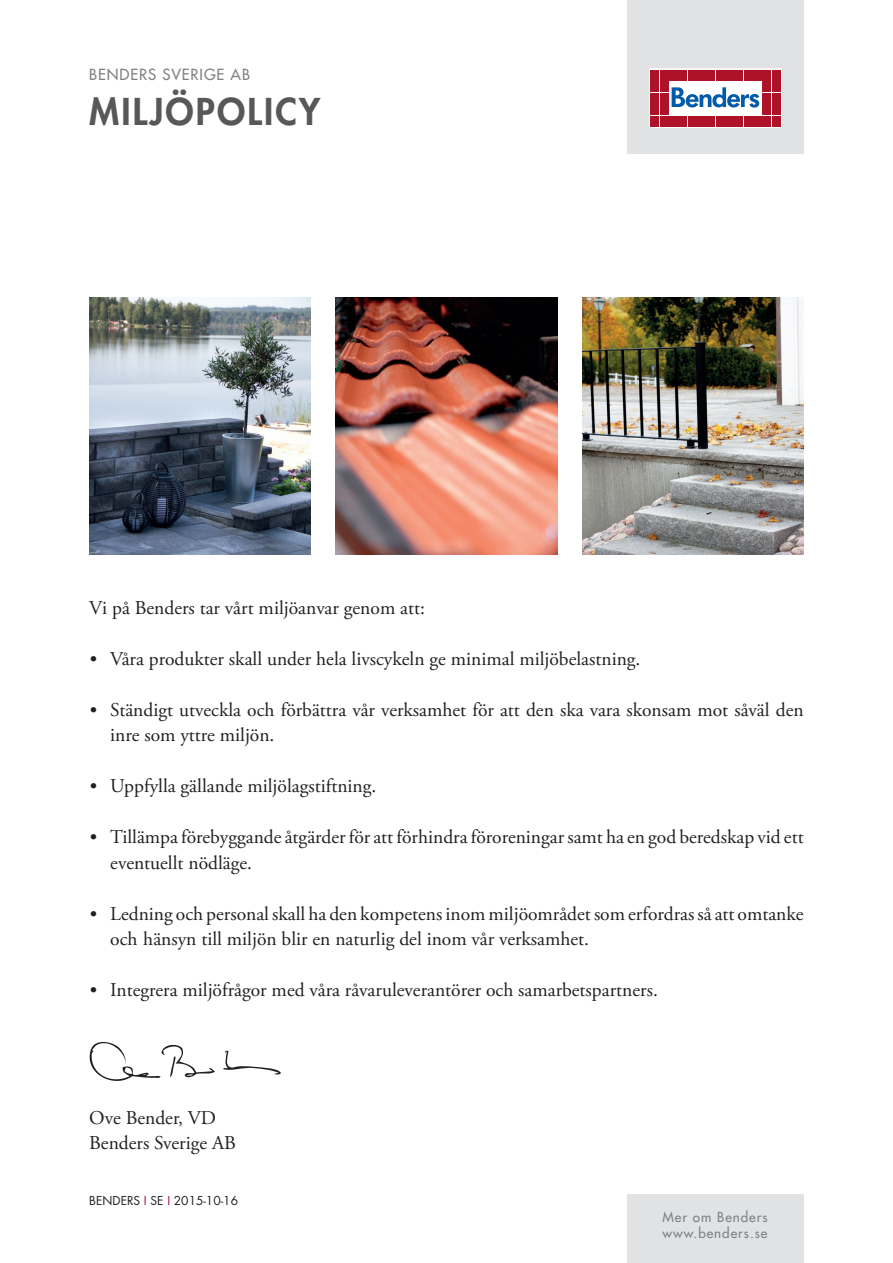
<style>
.page{position:relative;width:893px;height:1263px;background:#fff}
.page>*{position:absolute;margin:0;border:0;box-sizing:border-box;transform-origin:0 0}
.t1{font:800 36px "Futura Std";letter-spacing:.06em;color:#57585a}
.t2{font:19.5px/25.5px "Adobe Garamond Pro";color:#231f20}
.t3{font:500 15px "Futura Std";letter-spacing:.06em;color:#808285}
.t4{font:500 13.5px/16.2px "Futura Std";letter-spacing:.07em;color:#808285}
.t5{font:12px "Futura Std";color:#231f20}
.s1{color:#ae1229}
</style>
<div class="page">
<div style="left:627px;top:0;width:177px;height:153px;background:#e1e2e4"></div>
<svg style="left:649px;top:69px;width:132px;height:59px;background:#eac5cb"></svg>
<div style="left:651px;top:70px;width:8px;height:10px;background:#ae1229"></div>
<div style="left:660px;top:70px;width:8px;height:10px;background:#ae1229"></div>
<div style="left:651px;top:81px;width:8px;height:11px;background:#ae1229"></div>
<div style="left:660px;top:81px;width:8px;height:11px;background:#ae1229"></div>
<div style="left:651px;top:93px;width:8px;height:10px;background:#ae1229"></div>
<div style="left:660px;top:93px;width:8px;height:10px;background:#ae1229"></div>
<div style="left:651px;top:104px;width:8px;height:11px;background:#ae1229"></div>
<div style="left:660px;top:104px;width:8px;height:11px;background:#ae1229"></div>
<div style="left:651px;top:116px;width:8px;height:10px;background:#ae1229"></div>
<div style="left:660px;top:116px;width:8px;height:10px;background:#ae1229"></div>
<div style="left:669px;top:70px;width:8px;height:10px;background:#ae1229"></div>
<div style="left:679px;top:70px;width:8px;height:10px;background:#ae1229"></div>
<div style="left:688px;top:70px;width:8px;height:10px;background:#ae1229"></div>
<div style="left:697px;top:70px;width:9px;height:10px;background:#ae1229"></div>
<div style="left:707px;top:70px;width:8px;height:10px;background:#ae1229"></div>
<div style="left:716px;top:70px;width:8px;height:10px;background:#ae1229"></div>
<div style="left:725px;top:70px;width:9px;height:10px;background:#ae1229"></div>
<div style="left:735px;top:70px;width:8px;height:10px;background:#ae1229"></div>
<div style="left:744px;top:70px;width:8px;height:10px;background:#ae1229"></div>
<div style="left:753px;top:70px;width:9px;height:10px;background:#ae1229"></div>
<div style="left:669px;top:116px;width:8px;height:10px;background:#ae1229"></div>
<div style="left:679px;top:116px;width:8px;height:10px;background:#ae1229"></div>
<div style="left:688px;top:116px;width:8px;height:10px;background:#ae1229"></div>
<div style="left:697px;top:116px;width:9px;height:10px;background:#ae1229"></div>
<div style="left:707px;top:116px;width:8px;height:10px;background:#ae1229"></div>
<div style="left:716px;top:116px;width:8px;height:10px;background:#ae1229"></div>
<div style="left:725px;top:116px;width:9px;height:10px;background:#ae1229"></div>
<div style="left:735px;top:116px;width:8px;height:10px;background:#ae1229"></div>
<div style="left:744px;top:116px;width:8px;height:10px;background:#ae1229"></div>
<div style="left:753px;top:116px;width:9px;height:10px;background:#ae1229"></div>
<div style="left:763px;top:70px;width:8px;height:10px;background:#ae1229"></div>
<div style="left:772px;top:70px;width:8px;height:10px;background:#ae1229"></div>
<div style="left:763px;top:81px;width:8px;height:11px;background:#ae1229"></div>
<div style="left:772px;top:81px;width:8px;height:11px;background:#ae1229"></div>
<div style="left:763px;top:93px;width:8px;height:10px;background:#ae1229"></div>
<div style="left:772px;top:93px;width:8px;height:10px;background:#ae1229"></div>
<div style="left:763px;top:104px;width:8px;height:11px;background:#ae1229"></div>
<div style="left:772px;top:104px;width:8px;height:11px;background:#ae1229"></div>
<div style="left:763px;top:116px;width:8px;height:10px;background:#ae1229"></div>
<div style="left:772px;top:116px;width:8px;height:10px;background:#ae1229"></div>
<svg style="left:672px;top:87px;width:87px;height:21px;background:#90b6d9"></svg>
<div style="left:627px;top:1195px;width:177px;height:68px;background:#e1e2e4"></div>
<img style="left:336px;top:298px;width:221px;height:257px">
<img style="left:583px;top:298px;width:221px;height:257px">
<img style="left:89px;top:298px;width:221px;height:257px">
<svg style="left:223px;top:1050px;width:58px;height:25px"></svg>
<svg style="left:89px;top:1042px;width:126px;height:39px"></svg>
<p class="t3" style="left:89px;top:65px;width:162px">BENDERS SVERIGE AB</p>
<h1 class="t1" style="left:89px;top:89px;width:233px">MILJÖPOLICY</h1>
<p class="t2" style="left:89px;top:595px;width:337px">Vi på Benders tar vårt miljöanvar genom att:</p>
<p class="t2" style="left:89px;top:646px;width:553px">• Våra produkter skall under hela livscykeln ge minimal miljöbelastning.</p>
<p class="t2" style="left:110px;top:697px;width:695px;text-indent:-21px">• Ständigt utveckla och förbättra vår verksamhet för att den ska vara skonsam mot såväl den inre som yttre miljön.</p>
<p class="t2" style="left:89px;top:774px;width:289px">• Uppfylla gällande miljölagstiftning.</p>
<p class="t2" style="left:110px;top:825px;width:695px;text-indent:-21px">• Tillämpa förebyggande åtgärder för att förhindra föroreningar samt ha en god beredskap vid ett eventuellt nödläge.</p>
<p class="t2" style="left:110px;top:901px;width:695px;text-indent:-21px">• Ledning och personal skall ha den kompetens inom miljöområdet som erfordras så att omtanke och hänsyn till miljön blir en naturlig del inom vår verksamhet.</p>
<p class="t2" style="left:89px;top:978px;width:570px">• Integrera miljöfrågor med våra råvaruleverantörer och samarbetspartners.</p>
<p class="t2" style="left:89px;top:1105px;width:148px">Ove Bender, VD<br>Benders Sverige AB</p>
<p class="t5" style="left:89px;top:1193px;width:150px">BENDERS <span class="s1">I</span> SE <span class="s1">I</span> 2015-10-16</p>
<p class="t4" style="left:662px;top:1209px;width:107px">Mer om Benders www.benders.se</p>
</div>
